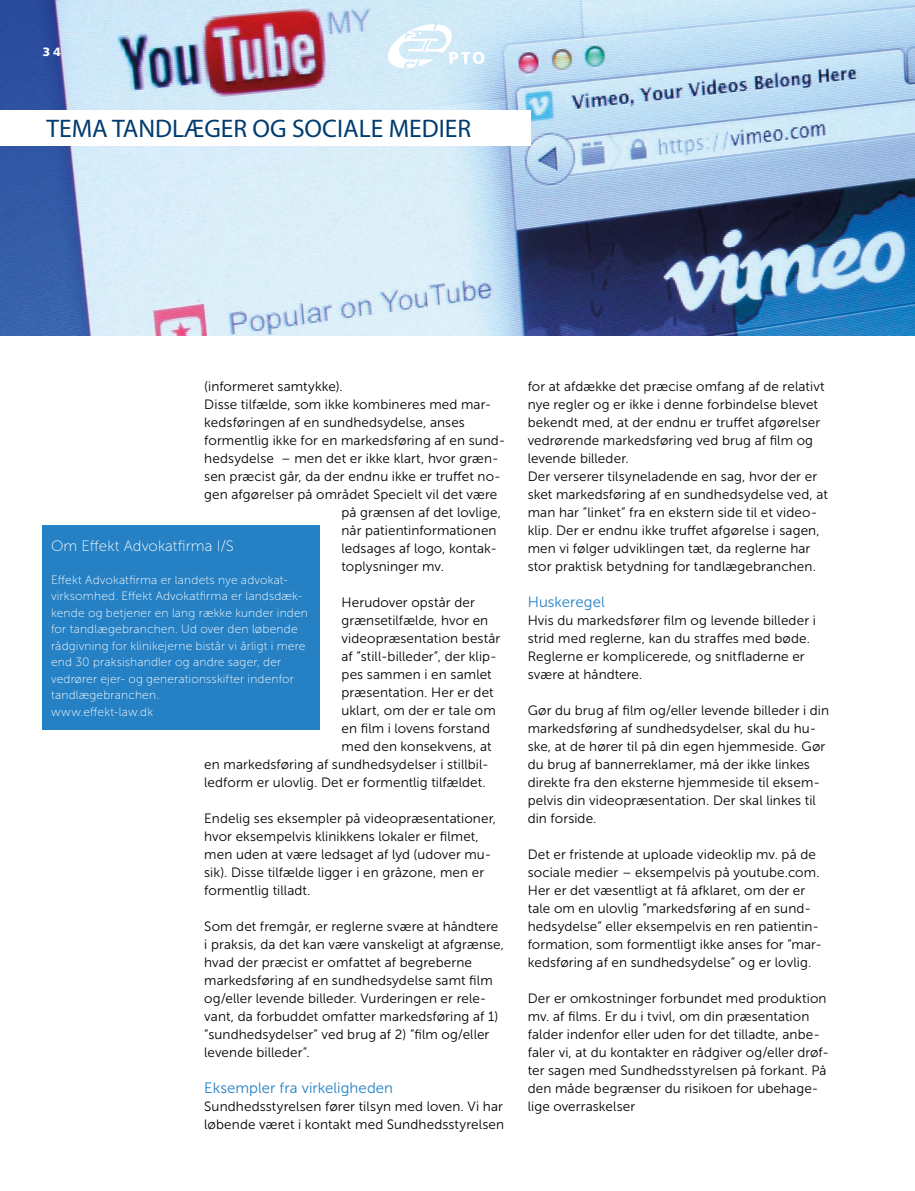
<style>
.page{position:relative;width:915px;height:1191px;background:#fff}
.page>*{position:absolute;margin:0;border:0;box-sizing:border-box;transform-origin:0 0}
.t1{font:25.5px "Myriad Pro";color:#003c70}
.t2{font:15px "Museo Sans 300";letter-spacing:.005em;color:#2581c4}
.t3{font:15px "Museo Sans 100";letter-spacing:.005em;color:#fff}
.t4{font:13.5px/18px "Museo Sans 300";letter-spacing:.01em;color:#000}
.t5{font:12px/16.5px "Museo Sans 100";letter-spacing:.015em;color:#fff}
.t6{font:900 12px "Frutiger";color:#fff}
</style>
<div class="page">
<img style="left:0;top:0;width:914px;height:335px">
<div style="left:0;top:110px;width:530px;height:35px;background:#fff"></div>
<svg style="left:388px;top:24px;width:96px;height:44px"></svg>
<div style="left:43px;top:526px;width:277px;height:204px;background:#2581c4"></div>
<p class="t6" style="left:43px;top:44px;width:20px">3 4</p>
<h1 class="t1" style="left:47px;top:113px;width:426px">TEMA TANDLÆGER OG SOCIALE MEDIER</h1>
<p class="t4" style="left:204px;top:377px;width:140px">(informeret samtykke).</p>
<p class="t4" style="left:204px;top:395px;width:289px">Disse tilfælde, som ikke kombineres med mar-</p>
<p class="t4" style="left:204px;top:413px;width:262px">kedsføringen af en sundhedsydelse, anses</p>
<p class="t4" style="left:204px;top:431px;width:302px">formentlig ikke for en markedsføring af en sund-</p>
<p class="t4" style="left:204px;top:449px;width:296px">hedsydelse – men det er ikke klart, hvor græn-</p>
<p class="t4" style="left:204px;top:467px;width:298px">sen præcist går, da der endnu ikke er truffet no-</p>
<p class="t4" style="left:204px;top:485px;width:294px">gen afgørelser på området Specielt vil det være</p>
<p class="t4" style="left:341px;top:503px;width:161px">på grænsen af det lovlige,</p>
<p class="t4" style="left:341px;top:521px;width:156px">når patientinformationen</p>
<p class="t4" style="left:341px;top:539px;width:157px">ledsages af logo, kontak-</p>
<p class="t4" style="left:341px;top:557px;width:104px">toplysninger mv.</p>
<p class="t4" style="left:341px;top:593px;width:135px">Herudover opstår der</p>
<p class="t4" style="left:341px;top:611px;width:148px">grænsetilfælde, hvor en</p>
<p class="t4" style="left:341px;top:629px;width:160px">videopræsentation består</p>
<p class="t4" style="left:341px;top:647px;width:157px">af ”still-billeder”, der klip-</p>
<p class="t4" style="left:341px;top:665px;width:151px">pes sammen i en samlet</p>
<p class="t4" style="left:341px;top:683px;width:153px">præsentation. Her er det</p>
<p class="t4" style="left:341px;top:701px;width:156px">uklart, om der er tale om</p>
<p class="t4" style="left:341px;top:719px;width:150px">en film i lovens forstand</p>
<p class="t4" style="left:341px;top:737px;width:151px">med den konsekvens, at</p>
<p class="t4" style="left:204px;top:755px;width:286px">en markedsføring af sundhedsydelser i stillbil-</p>
<p class="t4" style="left:204px;top:773px;width:283px">ledform er ulovlig. Det er formentlig tilfældet.</p>
<p class="t4" style="left:204px;top:809px;width:293px">Endelig ses eksempler på videopræsentationer, hvor eksempelvis klinikkens lokaler er filmet, men uden at være ledsaget af lyd (udover mu&shy;sik). Disse tilfælde ligger i en gråzone, men er formentlig tilladt.</p>
<p class="t4" style="left:204px;top:917px;width:301px">Som det fremgår, er reglerne svære at håndtere i praksis, da det kan være vanskeligt at afgrænse, hvad der præcist er omfattet af begreberne markedsføring af en sundhedsydelse samt film og/eller levende billeder. Vurderingen er rele&shy;vant, da forbuddet omfatter markedsføring af 1) ”sundhedsydelser” ved brug af 2) ”film og/eller levende billeder”.</p>
<p class="t2" style="left:204px;top:1079px;width:190px">Eksempler fra virkeligheden</p>
<p class="t4" style="left:204px;top:1097px;width:301px">Sundhedsstyrelsen fører tilsyn med loven. Vi har løbende været i kontakt med Sundhedsstyrelsen</p>
<p class="t3" style="left:51px;top:538px;width:184px">Om Effekt Advokatfirma I/S</p>
<p class="t5" style="left:51px;top:571px;width:258px">Effekt Advokatfirma er landets nye advokat&shy;virksomhed. Effekt Advokatfirma er landsdæk&shy;kende og betjener en lang række kunder inden for tandlægebranchen. Ud over den løbende rådgivning for klinikejerne bistår vi årligt i mere end 30 praksishandler og andre sager, der vedrører ejer- og generationsskifter indenfor tandlægebranchen.<br>www.effekt-law.dk</p>
<p class="t4" style="left:527px;top:377px;width:301px">for at afdække det præcise omfang af de relativt nye regler og er ikke i denne forbindelse blevet bekendt med, at der endnu er truffet afgørelser vedrørende markedsføring ved brug af film og levende billeder.<br>Der verserer tilsyneladende en sag, hvor der er sket markedsføring af en sundhedsydelse ved, at man har ”linket” fra en ekstern side til et video&shy;klip. Der er endnu ikke truffet afgørelse i sagen, men vi følger udviklingen tæt, da reglerne har stor praktisk betydning for tandlægebranchen.</p>
<p class="t2" style="left:527px;top:593px;width:79px">Huskeregel</p>
<p class="t4" style="left:527px;top:611px;width:289px">Hvis du markedsfører film og levende billeder i strid med reglerne, kan du straffes med bøde.<br>Reglerne er komplicerede, og snitfladerne er svære at håndtere.</p>
<p class="t4" style="left:527px;top:701px;width:303px">Gør du brug af film og/eller levende billeder i din markedsføring af sundhedsydelser, skal du hu&shy;ske, at de hører til på din egen hjemmeside. Gør du brug af bannerreklamer, må der ikke linkes direkte fra den eksterne hjemmeside til eksem&shy;pelvis din videopræsentation. Der skal linkes til din forside.</p>
<p class="t4" style="left:527px;top:845px;width:296px">Det er fristende at uploade videoklip mv. på de sociale medier – eksempelvis på youtube.com.<br>Her er det væsentligt at få afklaret, om der er tale om en ulovlig ”markedsføring af en sund&shy;hedsydelse” eller eksempelvis en ren patientin&shy;formation, som formentligt ikke anses for ”mar&shy;kedsføring af en sundhedsydelse” og er lovlig.</p>
<p class="t4" style="left:527px;top:989px;width:303px">Der er omkostninger forbundet med produktion mv. af films. Er du i tvivl, om din præsentation falder indenfor eller uden for det tilladte, anbe&shy;faler vi, at du kontakter en rådgiver og/eller drøf&shy;ter sagen med Sundhedsstyrelsen på forkant. På den måde begrænser du risikoen for ubehage&shy;lige overraskelser</p>
</div>
